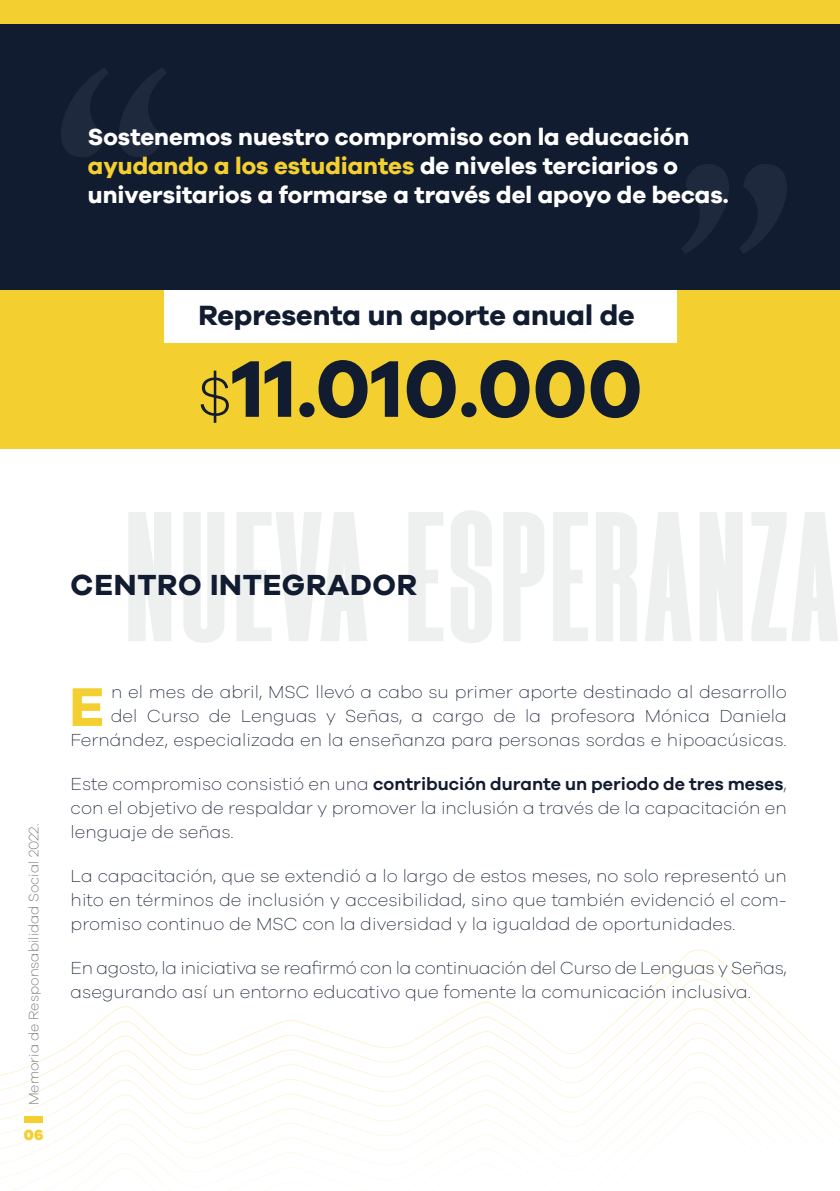
<style>
.page{position:relative;width:840px;height:1191px;background:#fff}
.page>*{position:absolute;margin:0;border:0;box-sizing:border-box;transform-origin:0 0}
.t1{font:700 82.8px "Galano Grotesque";color:#121c30}
.t2{font:700 56.2px "Galano Grotesque";color:#f3d02f}
.t3{font:700 30px "Galano Grotesque";letter-spacing:.025em;color:#121c30}
.t4{font:700 28.8px "Galano Grotesque";color:#121c30}
.t5{font:700 24px/28.8px "Galano Grotesque";color:#fff}
.t6{font:200 18px/24px "Galano Grotesque";color:#121c30;text-align:justify}
.t7{font:900 15.2px "Galano Grotesque";color:#f3d02f}
.t8{font:200 14px "Galano Grotesque";color:#585b5b}
.s1{color:#f3d02f}
.s2{font-weight:300;font-size:60px}
.s3{font-weight:600}
</style>
<div class="page">
<svg style="left:0;top:949px;width:839px;height:242px"></svg>
<div style="left:0;top:10px;width:839px;height:293px;background:#121c30"></div>
<div style="left:0;top:0;width:839px;height:23px;background:#f3d02f"></div>
<div style="left:0;top:290px;width:839px;height:159px;background:#f3d02f"></div>
<div style="left:163px;top:290px;width:513px;height:53px;background:#fff"></div>
<svg style="left:61px;top:68px;width:105px;height:89px"></svg>
<svg style="left:682px;top:164px;width:104px;height:89px"></svg>
<div style="left:24px;top:1115px;width:18px;height:7px;background:#f3d02f"></div>
<h3 class="t5" style="left:88px;top:122px;width:642px">Sostenemos nuestro compromiso con la educación <span class="s1">ayudando a los estudiantes</span> de niveles terciarios o universitarios a formarse a través del apoyo de becas.</h3>
<h3 class="t4" style="left:198px;top:298px;width:437px">Representa un aporte anual de</h3>
<h1 class="t1" style="left:197px;top:338px;width:446px"><span class="s2">$</span>11.010.000</h1>
<h3 class="t3" style="left:71px;top:566px;width:348px">CENTRO INTEGRADOR</h3>
<p class="t8" style="left:25px;top:1105px;width:283px;rotate:-90deg">Memoria de Responsabilidad Social 2022.</p>
<p class="t7" style="left:24px;top:1125px;width:21px">06</p>
<p class="t6" style="left:71px;top:679px;width:717px;text-align:right">n el mes de abril, MSC llevó a cabo su primer aporte destinado al desarrollo<br>del Curso de Lenguas y Señas, a cargo de la profesora Mónica Daniela<br>Fernández, especializada en la enseñanza para personas sordas e hipoacúsicas.</p>
<p class="t6" style="left:71px;top:771px;width:717px">Este compromiso consistió en una <span class="s3">contribución durante un periodo de tres meses</span>, con el objetivo de respaldar y promover la inclusión a través de la capacitación en lenguaje de señas.</p>
<p class="t6" style="left:71px;top:863px;width:717px">La capacitación, que se extendió a lo largo de estos meses, no solo representó un hito en términos de inclusión y accesibilidad, sino que también evidenció el com&shy;promiso continuo de MSC con la diversidad y la igualdad de oportunidades.</p>
<p class="t6" style="left:71px;top:955px;width:717px">En agosto, la iniciativa se reafirmó con la continuación del Curso de Lenguas y Señas, asegurando así un entorno educativo que fomente la comunicación inclusiva.</p>
<h2 class="t2" style="left:69px;top:672px;width:37px">E</h2>
</div>
